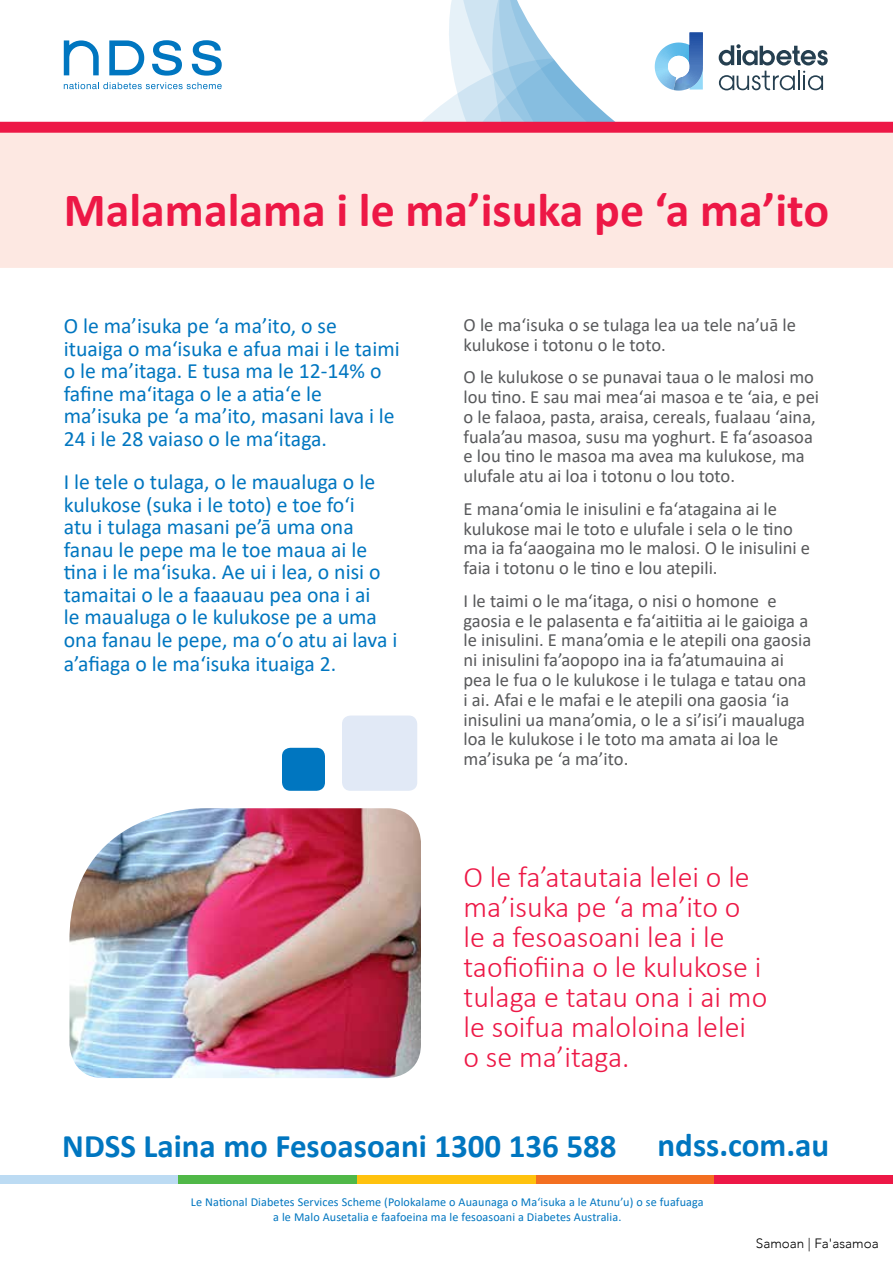
<style>
.page{position:relative;width:893px;height:1263px;background:#fff}
.page>*{position:absolute;margin:0;border:0;box-sizing:border-box;transform-origin:0 0}
.t1{font:700 48px "Calibri";color:#ed1846}
.t2{font:700 33px "Calibri";color:#0076c0}
.t3{font:300 30px/30px "Calibri";color:#ed1846}
.t4{font:21.75px/22.6px "Calibri";color:#0076c0}
.t5{font:18.6px/19.8px "Calibri";color:#58595b}
.t6{font:300 13.5px "Avenir";color:#000}
.t7{font:12.15px/14.5px "Calibri";letter-spacing:.01em;color:#0076c0;text-align:center}
</style>
<div class="page">
<div style="left:0;top:232px;width:893px;height:36px;background:#fde8e2"></div>
<div style="left:0;top:133px;width:893px;height:99px;background:#fde8e2"></div>
<svg style="left:0;top:0;width:893px;height:133px"></svg>
<div style="left:357px;top:1176px;width:179px;height:8px;background:#ffc20e"></div>
<div style="left:0;top:1176px;width:179px;height:8px;background:#bcdbf3"></div>
<div style="left:179px;top:1176px;width:178px;height:8px;background:#50b848"></div>
<div style="left:536px;top:1176px;width:178px;height:8px;background:#f36f21"></div>
<div style="left:714px;top:1176px;width:179px;height:8px;background:#ed1846"></div>
<img style="left:69px;top:808px;width:352px;height:270px">
<div style="left:282px;top:748px;width:43px;height:43px;background:#0076c0;border-radius:9px"></div>
<div style="left:342px;top:715px;width:75px;height:76px;background:#e1e9f6;border-radius:9px"></div>
<h1 class="t1" style="left:64px;top:180px;width:767px">Malamalama i le ma’isuka pe ‘a ma’ito</h1>
<p class="t4" style="left:64px;top:314px;width:337px">O le ma’isuka pe ‘a ma’ito, o se ituaiga o maʻisuka e afua mai i le taimi o le ma’itaga. E tusa ma le 12-14% o fafine maʻitaga o le a atiaʻe le ma’isuka pe ‘a ma’ito, masani lava i le 24 i le 28 vaiaso o le maʻitaga.</p>
<p class="t4" style="left:64px;top:470px;width:335px">I le tele o tulaga, o le maualuga o le kulukose (suka i le toto) e toe foʻi<br>atu i tulaga masani pe’ā uma ona fanau le pepe ma le toe maua ai le tina i le maʻisuka. Ae ui i lea, o nisi o tamaitai o le a faaauau pea ona i ai<br>le maualuga o le kulukose pe a uma ona fanau le pepe, ma oʻo atu ai lava i a’afiaga o le maʻisuka ituaiga 2.</p>
<p class="t5" style="left:463px;top:314px;width:334px">O le maʻisuka o se tulaga lea ua tele na’uā le kulukose i totonu o le toto.</p>
<p class="t5" style="left:463px;top:367px;width:357px">O le kulukose o se punavai taua o le malosi mo lou tino. E sau mai meaʻai masoa e te ‘aia, e pei o le falaoa, pasta, araisa, cereals, fualaau ‘aina, fuala’au masoa, susu ma yoghurt. E faʻasoasoa e lou tino le masoa ma avea ma kulukose, ma ulufale atu ai loa i totonu o lou toto.</p>
<p class="t5" style="left:463px;top:498px;width:348px">E manaʻomia le inisulini e faʻatagaina ai le kulukose mai le toto e ulufale i sela o le tino ma ia faʻaaogaina mo le malosi. O le inisulini e faia i totonu o le tino e lou atepili.</p>
<p class="t5" style="left:463px;top:590px;width:349px">I le taimi o le maʻitaga, o nisi o homone e gaosia e le palasenta e faʻaitiitia ai le gaioiga a le inisulini. E mana’omia e le atepili ona gaosia ni inisulini fa’aopopo ina ia fa’atumauina ai pea le fua o le kulukose i le tulaga e tatau ona i ai. Afai e le mafai e le atepili ona gaosia ‘ia inisulini ua mana’omia, o le a si’isi’i maualuga loa le kulukose i le toto ma amata ai loa le ma’isuka pe ‘a ma’ito.</p>
<h3 class="t3" style="left:463px;top:862px;width:305px">O le fa’atautaia lelei o le ma’isuka pe ‘a ma’ito o le a fesoasoani lea i le taofiofiina o le kulukose i tulaga e tatau ona i ai mo le soifua maloloina lelei o se ma’itaga.</h3>
<h2 class="t2" style="left:62px;top:1125px;width:768px">NDSS Laina mo Fesoasoani 1300 136 588 ndss.com.au</h2>
<p class="t7" style="left:191px;top:1195px;width:514px">Le National Diabetes Services Scheme (Polokalame o Auaunaga o Maʻisuka a le Atunu’u) o se fuafuaga a le Malo Ausetalia e faafoeina ma le fesoasoani a Diabetes Australia.</p>
<p class="t6" style="left:756px;top:1235px;width:124px">Samoan | Fa'asamoa</p>
</div>
